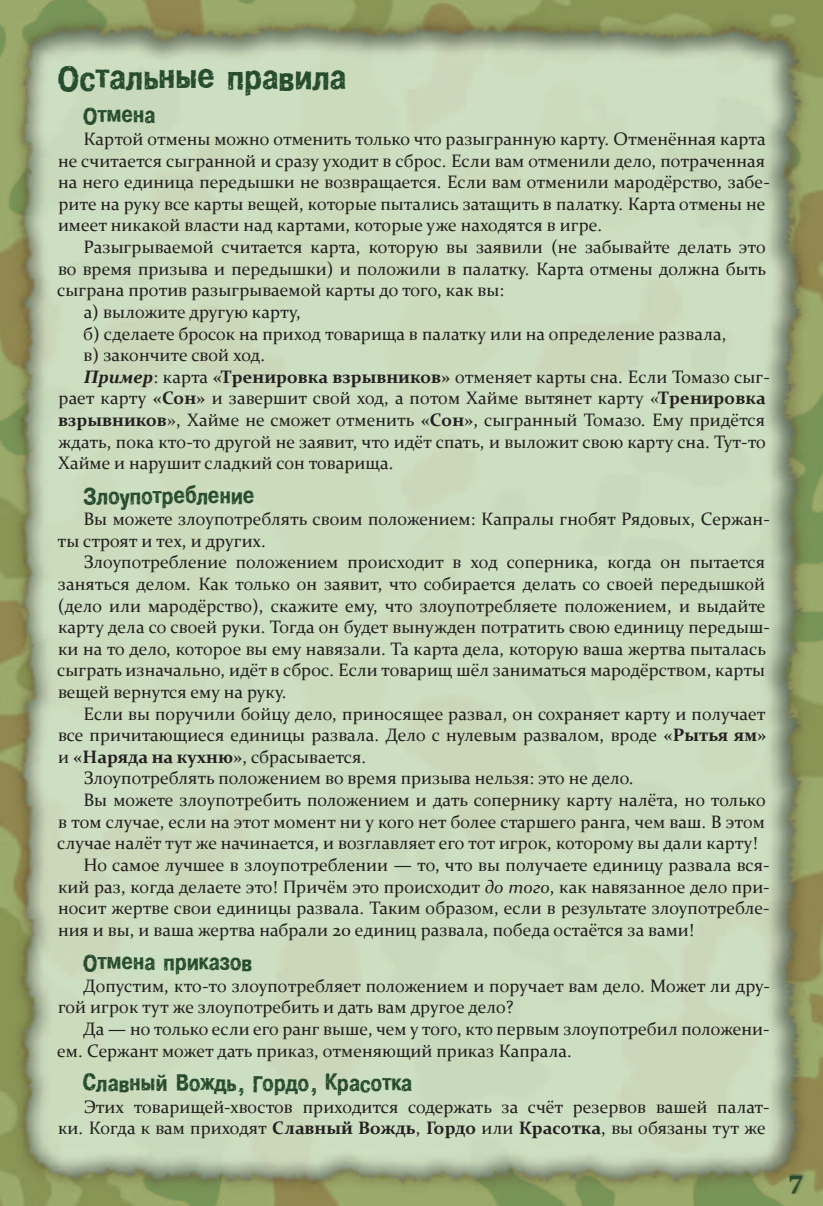
<style>
.page{position:relative;width:823px;height:1206px;background:#fff}
.page>*{position:absolute;margin:0;border:0;box-sizing:border-box;transform-origin:0 0}
.t1{font:40.5px "Crash C";color:#274c2f}
.t2{font:27px "Crash C";color:#274c2f}
.t3{font:700 27px "Constantia";color:#274c2f}
.t4{font:18px/21.6px "Constantia";color:#231f20}
.s1{font-weight:700;font-style:italic}
.s2{font-weight:700}
.s3{font-style:italic}
</style>
<div class="page">
<img style="left:0;top:0;width:823px;height:1205px">
<div style="left:788px;top:1171px;width:18px;height:23px;background:#231f20;opacity:.6"></div>
<h1 class="t1" style="left:58px;top:57px;width:290px">Остальные правила</h1>
<h2 class="t2" style="left:83px;top:102px;width:74px">Отмена</h2>
<p class="t4" style="left:58px;top:127px;width:713px;text-indent:26px">Картой отмены можно отменить только что разыгранную карту. Отменённая карта не считается сыгранной и сразу уходит в сброс. Если вам отменили дело, потраченная на него единица передышки не возвращается. Если вам отменили мародёрство, забе&shy;рите на руку все карты вещей, которые пытались затащить в палатку. Карта отмены не имеет никакой власти над картами, которые уже находятся в игре.</p>
<p class="t4" style="left:84px;top:235px;width:684px">Разыгрываемой считается карта, которую вы заявили (не забывайте делать это</p>
<p class="t4" style="left:58px;top:257px;width:709px">во время призыва и передышки) и положили в палатку. Карта отмены должна быть</p>
<p class="t4" style="left:57px;top:278px;width:448px">сыграна против разыгрываемой карты до того, как вы:</p>
<p class="t4" style="left:84px;top:300px;width:219px">a) выложите другую карту,</p>
<p class="t4" style="left:83px;top:322px;width:644px">б) сделаете бросок на приход товарища в палатку или на определение развала,</p>
<p class="t4" style="left:84px;top:343px;width:183px">в) закончите свой ход.</p>
<p class="t4" style="left:84px;top:365px;width:687px"><span class="s1">Пример</span>: карта <span class="s2">«Тренировка взрывников»</span> отменяет карты сна. Если Томазо сыг-</p>
<p class="t4" style="left:59px;top:386px;width:708px">рает карту <span class="s2">«Сон»</span> и завершит свой ход, а потом Хайме вытянет карту «<span class="s2">Тренировка</span></p>
<p class="t4" style="left:58px;top:408px;width:708px"><span class="s2">взрывников</span>», Хайме не сможет отменить <span class="s2">«Сон»</span>, сыгранный Томазо. Ему придётся</p>
<p class="t4" style="left:58px;top:430px;width:709px">ждать, пока кто-то другой не заявит, что идёт спать, и выложит свою карту сна. Тут-то</p>
<p class="t4" style="left:58px;top:451px;width:337px">Хайме и нарушит сладкий сон товарища.</p>
<h2 class="t2" style="left:84px;top:482px;width:172px">Злоупотребление</h2>
<p class="t4" style="left:58px;top:507px;width:713px;text-indent:26px">Вы можете злоупотреблять своим положением: Капралы гнобят Рядовых, Сержан&shy;ты строят и тех, и других.</p>
<p class="t4" style="left:57px;top:550px;width:714px;text-indent:27px">Злоупотребление положением происходит в ход соперника, когда он пытается заняться делом. Как только он заявит, что собирается делать со своей передышкой (дело или мародёрство), скажите ему, что злоупотребляете положением, и выдайте карту дела со своей руки. Тогда он будет вынужден потратить свою единицу передыш&shy;ки на то дело, которое вы ему навязали. Та карта дела, которую ваша жертва пыталась сыграть изначально, идёт в сброс. Если товарищ шёл заниматься мародёрством, карты вещей вернутся ему на руку.</p>
<p class="t4" style="left:84px;top:702px;width:683px">Если вы поручили бойцу дело, приносящее развал, он сохраняет карту и получает</p>
<p class="t4" style="left:58px;top:723px;width:710px">все причитающиеся единицы развала. Дело с нулевым развалом, вроде <span class="s2">«Рытья ям»</span></p>
<p class="t4" style="left:58px;top:745px;width:310px">и <span class="s2">«Наряда на кухню»</span>, сбрасывается.</p>
<p class="t4" style="left:84px;top:766px;width:551px">Злоупотреблять положением во время призыва нельзя: это не дело.</p>
<p class="t4" style="left:83px;top:788px;width:684px">Вы можете злоупотребить положением и дать сопернику карту налёта, но только</p>
<p class="t4" style="left:58px;top:810px;width:708px">в том случае, если на этот момент ни у кого нет более старшего ранга, чем ваш. В этом</p>
<p class="t4" style="left:57px;top:831px;width:702px">случае налёт тут же начинается, и возглавляет его тот игрок, которому вы дали карту!</p>
<p class="t4" style="left:83px;top:853px;width:687px">Но самое лучшее в злоупотреблении — то, что вы получаете единицу развала вся-</p>
<p class="t4" style="left:58px;top:874px;width:713px">кий раз, когда делаете это! Причём это происходит <span class="s3">до того</span>, как навязанное дело при-</p>
<p class="t4" style="left:58px;top:896px;width:713px">носит жертве свои единицы развала. Таким образом, если в результате злоупотребле-</p>
<p class="t4" style="left:58px;top:918px;width:637px">ния и вы, и ваша жертва набрали 20 единиц развала, победа остаётся за вами!</p>
<h2 class="t2" style="left:83px;top:948px;width:171px">Отмена приказов</h2>
<p class="t4" style="left:58px;top:974px;width:713px;text-indent:25px">Допустим, кто-то злоупотребляет положением и поручает вам дело. Может ли дру&shy;гой игрок тут же злоупотребить и дать вам другое дело?</p>
<p class="t4" style="left:57px;top:1017px;width:714px;text-indent:26px">Да — но только если его ранг выше, чем у того, кто первым злоупотребил положени&shy;ем. Сержант может дать приказ, отменяющий приказ Капрала.</p>
<h2 class="t2" style="left:83px;top:1069px;width:331px">Славный Вождь, Гордо, Красотка</h2>
<p class="t4" style="left:58px;top:1094px;width:713px;text-align:right">Этих товарищей-хвостов приходится содержать за счёт резервов вашей палат&shy;ки. Когда к вам приходят <span class="s2">Славный Вождь</span>, <span class="s2">Гордо</span> или <span class="s2">Красотка</span>, вы обязаны тут же</p>
<h2 class="t3" style="left:789px;top:1160px;width:14px">7</h2>
</div>
